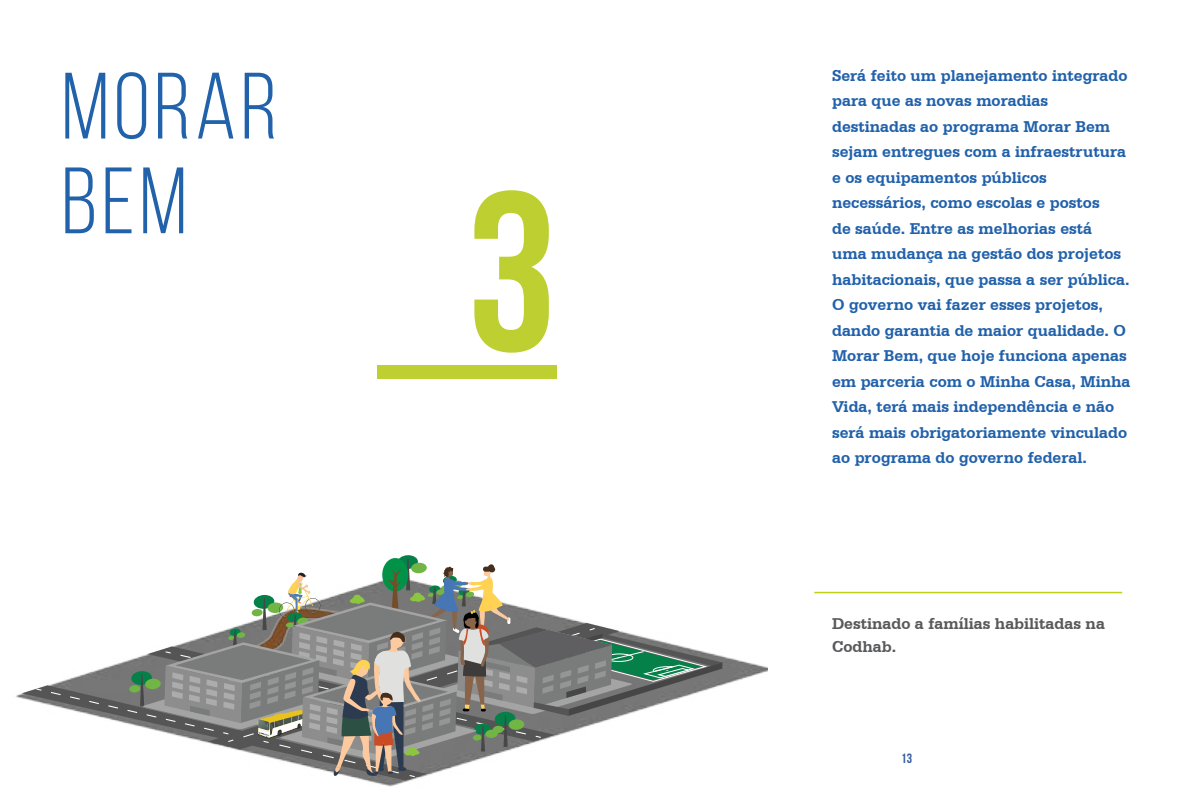
<style>
.page{position:relative;width:1195px;height:808px;background:#fff}
.page>*{position:absolute;margin:0;border:0;box-sizing:border-box;transform-origin:0 0}
.t1{font:700 226.8px "Bebas Neue";color:#bed031}
.t2{font:93.9px/94.7px "Bebas Neue";letter-spacing:.05em;color:#2162ab}
.t3{font:700 16.5px/25.5px "Serifa BT";color:#2161ab}
.t4{font:700 16.5px/22.5px "Serifa BT";color:#58595b}
.t5{font:700 13.5px "Bebas Neue";color:#345ba0}
</style>
<div class="page">
<div style="left:377px;top:365px;width:179px;height:14px;background:#bed031"></div>
<img style="left:15px;top:555px;width:753px;height:232px">
<svg style="left:22px;top:623px;width:598px;height:157px"></svg>
<svg style="left:35px;top:688px;width:8px;height:3px"></svg>
<svg style="left:397px;top:555px;width:21px;height:14px"></svg>
<svg style="left:50px;top:558px;width:672px;height:220px"></svg>
<hr style="left:814px;top:592px;width:308px;height:1px;background:#bfd117">
<h2 class="t2" style="left:62px;top:58px;width:217px">MORAR<br>BEM</h2>
<h1 class="t1" style="left:467px;top:148px;width:91px">3</h1>
<p class="t3" style="left:832px;top:62px;width:300px">Será feito um planejamento integrado para que as novas moradias destinadas ao programa Morar Bem sejam entregues com a infraestrutura e os equipamentos públicos necessários, como escolas e postos<br>de saúde. Entre as melhorias está uma mudança na gestão dos projetos habitacionais, que passa a ser pública.<br>O governo vai fazer esses projetos, dando garantia de maior qualidade. O Morar Bem, que hoje funciona apenas em parceria com o Minha Casa, Minha Vida, terá mais independência e não será mais obrigatoriamente vinculado ao programa do governo federal.</p>
<p class="t4" style="left:832px;top:612px;width:274px">Destinado a famílias habilitadas na<br>Codhab.</p>
<p class="t5" style="left:901px;top:751px;width:12px">13</p>
</div>
